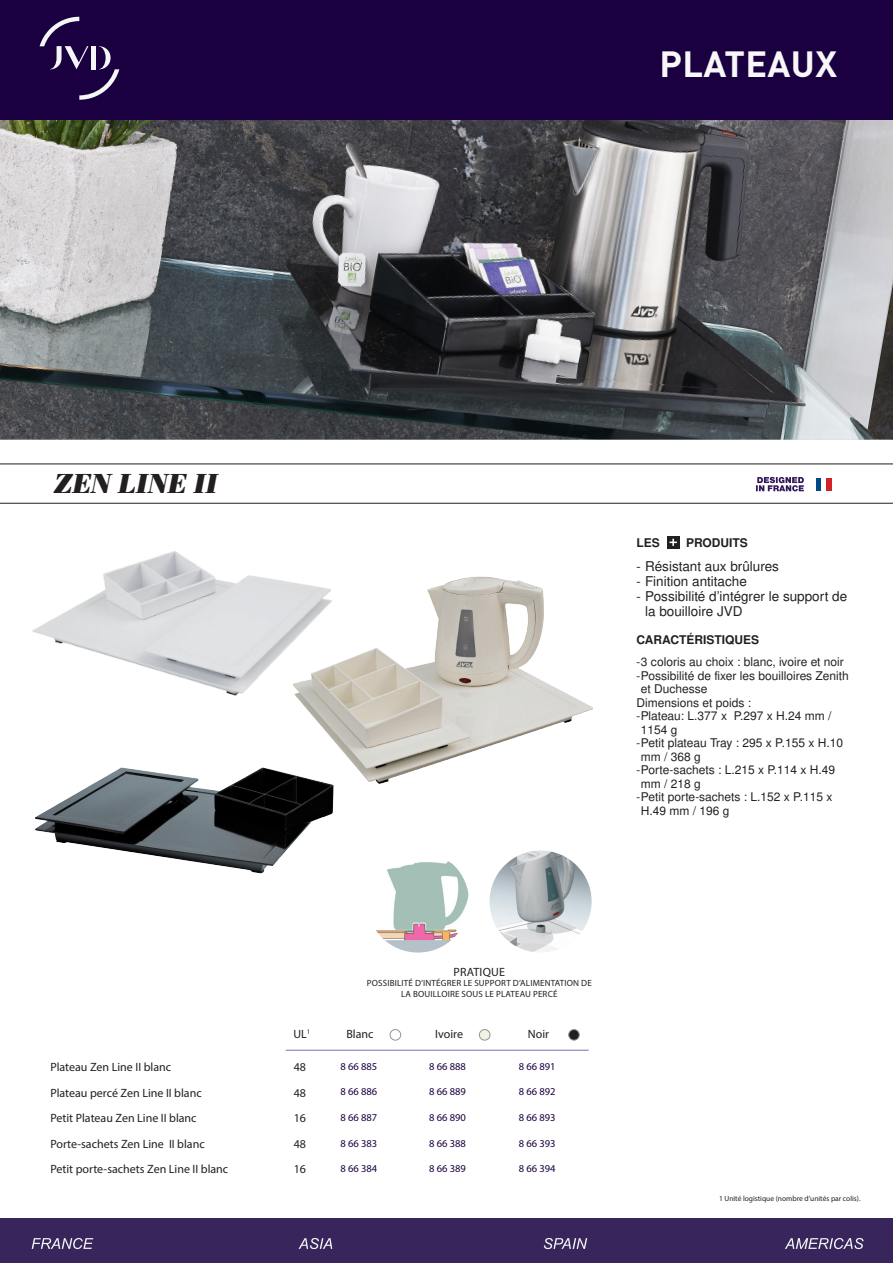
<style>
.page{position:relative;width:893px;height:1263px;background:#fff}
.page>*{position:absolute;margin:0;border:0;box-sizing:border-box;transform-origin:0 0}
.TITRE_TETIERE{font:700 36px "DIN Pro";letter-spacing:.01em;color:#f7f7f7}
.PRODUIT_-_NOM{font:italic 700 28.35px "Bodoni Ant T";color:#231f20}
.t1{font:13.5px/15px "Nimbus San L";color:#231f20}
.PRODUIT_-_CARACTERIS{font:12px/13.5px "Nimbus San L";color:#231f20}
.REFERENCE_-_TXT_SOUS{font:12px "Myriad Pro";color:#231f20}
.PRODUIT_-_CARACTERIS-2{font:700 12px "Nimbus San L";color:#231f20}
.PRODUIT_-_CARACTERIS-3{font:12px "Myriad Pro";color:#231f20}
.ZOOM_-_TITRE{font:12px "Myriad Pro";letter-spacing:.02em;color:#231f20}
.REFERENCE{font:10.5px "Myriad Pro";color:#1a0040}
.ZOOM_-_TEXTE{font:9px/10.5px "Myriad Pro";letter-spacing:.02em;color:#231f20;text-align:center}
.RENVOI_ITALIQUE{font:7.5px "Myriad Pro";color:#231f20}
.s1{font-family:"Myriad Pro"}
</style>
<div class="page">
<img style="left:0;top:119px;width:893px;height:321px">
<hr style="left:0;top:503px;width:893px;height:1px;background:#231f20">
<hr style="left:0;top:463px;width:893px;height:1px;background:#231f20">
<div style="left:0;top:0;width:893px;height:119px;background:#1a0040"></div>
<svg style="left:40px;top:17px;width:79px;height:83px"></svg>
<div style="left:0;top:1218px;width:893px;height:45px;background:#38255b"></div>
<svg style="left:299px;top:1238px;width:33px;height:11px"></svg>
<svg style="left:544px;top:1238px;width:43px;height:11px"></svg>
<svg style="left:785px;top:1238px;width:78px;height:11px"></svg>
<svg style="left:32px;top:1238px;width:61px;height:11px"></svg>
<div style="left:816px;top:478px;width:5px;height:12px;background:#004986"></div>
<div style="left:826px;top:478px;width:5px;height:12px;background:#d1232a"></div>
<svg style="left:756px;top:477px;width:48px;height:14px"></svg>
<img style="left:32px;top:551px;width:262px;height:145px">
<img style="left:294px;top:576px;width:299px;height:208px">
<img style="left:490px;top:850px;width:102px;height:102px;border-radius:51px">
<img style="left:35px;top:756px;width:307px;height:118px">
<img style="left:367px;top:850px;width:102px;height:102px;border-radius:51px">
<div style="left:479px;top:1029px;width:11px;height:11px;background:#f3f1df;border-radius:50%"></div>
<div style="left:479px;top:1029px;width:11px;height:11px;border:1px solid #939598;border-radius:50%"></div>
<div style="left:390px;top:1029px;width:11px;height:11px;border:1px solid #939598;border-radius:50%"></div>
<div style="left:569px;top:1029px;width:10px;height:11px;background:#231f20;border-radius:50%"></div>
<div style="left:568px;top:1029px;width:11px;height:11px;border:1px solid #939598;border-radius:50%"></div>
<hr style="left:286px;top:1050px;width:303px;height:1px;background:#452f92">
<div style="left:667px;top:536px;width:12px;height:13px;background:#231f20"></div>
<svg style="left:669px;top:539px;width:8px;height:7px"></svg>
<p class="TITRE_TETIERE" style="left:659px;top:40px;width:179px">PLATEAUX</p>
<p class="PRODUIT_-_NOM" style="left:54px;top:467px;width:165px">ZEN LINE II</p>
<p class="PRODUIT_-_CARACTERIS-2" style="left:637px;top:535px;width:25px">LES</p>
<p class="PRODUIT_-_CARACTERIS-2" style="left:686px;top:535px;width:63px">PRODUITS</p>
<p class="t1" style="left:637px;top:558px;width:144px"><span class="s1">-</span> Résistant aux brûlures</p>
<p class="t1" style="left:637px;top:573px;width:112px"><span class="s1">-</span> Finition antitache</p>
<p class="t1" style="left:645px;top:588px;width:204px;text-indent:-9px"><span class="s1">-</span> Possibilité d’intégrer le support de la bouilloire JVD</p>
<p class="PRODUIT_-_CARACTERIS-2" style="left:637px;top:632px;width:124px">CARACTÉRISTIQUES</p>
<p class="PRODUIT_-_CARACTERIS" style="left:637px;top:655px;width:209px"><span class="s1">-</span>3 coloris au choix : blanc, ivoire et noir</p>
<p class="PRODUIT_-_CARACTERIS" style="left:641px;top:668px;width:209px;text-indent:-4px"><span class="s1">-</span>Possibilité de fixer les bouilloires Zenith et Duchesse</p>
<p class="PRODUIT_-_CARACTERIS" style="left:637px;top:695px;width:116px">Dimensions et poids :</p>
<p class="PRODUIT_-_CARACTERIS" style="left:641px;top:709px;width:192px;text-indent:-4px"><span class="s1">-</span>Plateau: L.377 x P.297 x H.24 mm /<br>1154 g</p>
<p class="PRODUIT_-_CARACTERIS" style="left:641px;top:736px;width:204px;text-indent:-4px"><span class="s1">-</span>Petit plateau Tray : 295 x P.155 x H.10 mm / 368 g</p>
<p class="PRODUIT_-_CARACTERIS" style="left:641px;top:763px;width:196px;text-indent:-4px"><span class="s1">-</span>Porte-sachets : L.215 x P.114 x H.49 mm / 218 g</p>
<p class="PRODUIT_-_CARACTERIS" style="left:641px;top:790px;width:193px;text-indent:-4px"><span class="s1">-</span>Petit porte-sachets : L.152 x P.115 x<br>H.49 mm / 196 g</p>
<p class="ZOOM_-_TITRE" style="left:453px;top:964px;width:53px">PRATIQUE</p>
<p class="ZOOM_-_TEXTE" style="left:367px;top:978px;width:226px">POSSIBILITÉ D’INTÉGRER LE SUPPORT D’ALIMENTATION DE<br>LA BOUILLOIRE SOUS LE PLATEAU PERCÉ</p>
<p class="REFERENCE_-_TXT_SOUS" style="left:293px;top:1026px;width:19px">UL<sup>1</sup></p>
<p class="PRODUIT_-_CARACTERIS-3" style="left:346px;top:1026px;width:29px">Blanc</p>
<p class="PRODUIT_-_CARACTERIS-3" style="left:435px;top:1026px;width:29px">Ivoire</p>
<p class="PRODUIT_-_CARACTERIS-3" style="left:528px;top:1026px;width:23px">Noir</p>
<p class="REFERENCE_-_TXT_SOUS" style="left:50px;top:1060px;width:122px">Plateau Zen Line II blanc</p>
<p class="PRODUIT_-_CARACTERIS-3" style="left:294px;top:1060px;width:14px">48</p>
<p class="REFERENCE_-_TXT_SOUS" style="left:50px;top:1085px;width:153px">Plateau percé Zen Line II blanc</p>
<p class="PRODUIT_-_CARACTERIS-3" style="left:294px;top:1085px;width:14px">48</p>
<p class="REFERENCE_-_TXT_SOUS" style="left:50px;top:1111px;width:148px">Petit Plateau Zen Line II blanc</p>
<p class="PRODUIT_-_CARACTERIS-3" style="left:294px;top:1111px;width:14px">16</p>
<p class="REFERENCE_-_TXT_SOUS" style="left:50px;top:1136px;width:156px">Porte-sachets Zen Line II blanc</p>
<p class="PRODUIT_-_CARACTERIS-3" style="left:294px;top:1136px;width:14px">48</p>
<p class="REFERENCE_-_TXT_SOUS" style="left:50px;top:1162px;width:179px">Petit porte-sachets Zen Line II blanc</p>
<p class="PRODUIT_-_CARACTERIS-3" style="left:294px;top:1162px;width:14px">16</p>
<p class="REFERENCE" style="left:341px;top:1060px;width:38px">8 66 885</p>
<p class="REFERENCE" style="left:429px;top:1060px;width:38px">8 66 888</p>
<p class="REFERENCE" style="left:519px;top:1060px;width:38px">8 66 891</p>
<p class="REFERENCE" style="left:341px;top:1085px;width:38px">8 66 886</p>
<p class="REFERENCE" style="left:429px;top:1085px;width:38px">8 66 889</p>
<p class="REFERENCE" style="left:519px;top:1085px;width:38px">8 66 892</p>
<p class="REFERENCE" style="left:341px;top:1111px;width:38px">8 66 887</p>
<p class="REFERENCE" style="left:429px;top:1111px;width:38px">8 66 890</p>
<p class="REFERENCE" style="left:519px;top:1111px;width:38px">8 66 893</p>
<p class="REFERENCE" style="left:341px;top:1136px;width:38px">8 66 383</p>
<p class="REFERENCE" style="left:429px;top:1136px;width:38px">8 66 388</p>
<p class="REFERENCE" style="left:519px;top:1136px;width:38px">8 66 393</p>
<p class="REFERENCE" style="left:341px;top:1162px;width:38px">8 66 384</p>
<p class="REFERENCE" style="left:429px;top:1162px;width:38px">8 66 389</p>
<p class="REFERENCE" style="left:519px;top:1162px;width:38px">8 66 394</p>
<p class="RENVOI_ITALIQUE" style="left:719px;top:1194px;width:143px">1 Unité logistique (nombre d’unités par colis).</p>
</div>
